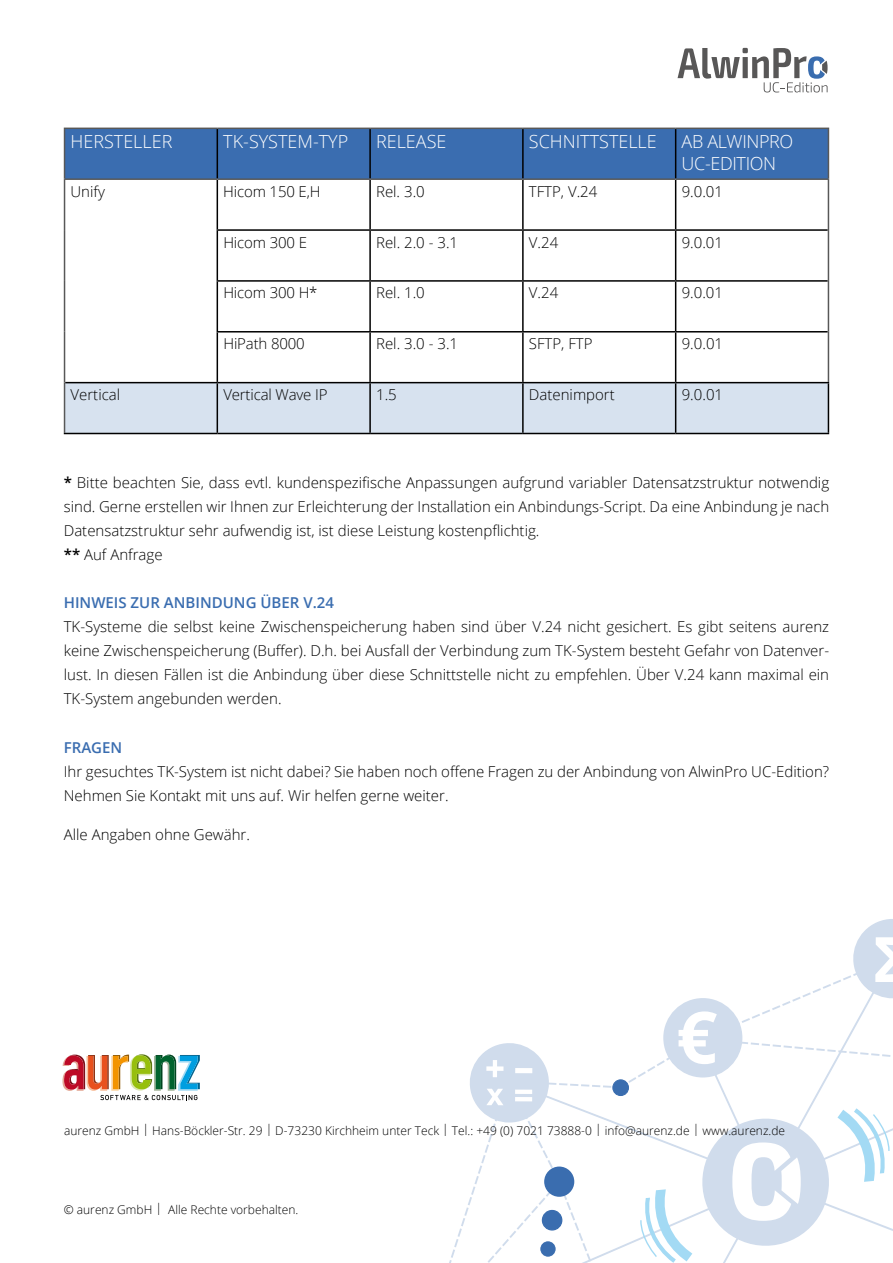
<style>
.page{position:relative;width:893px;height:1263px;background:#fff}
.page>*{position:absolute;margin:0;border:0;box-sizing:border-box;transform-origin:0 0}
.t1{font:300 18px "Open Sans";color:#fff}
.t2{font:300 18px/21.6px "Open Sans";letter-spacing:-.02em;color:#fff}
.t3{font:300 15px/24px "Open Sans";color:#000}
.t4{font:600 15px "Open Sans";color:#3a6db0}
.t5{font:300 12px "Open Sans";color:#000}
.s1{font-weight:600}
</style>
<div class="page">
<svg style="left:677px;top:48px;width:151px;height:44px"></svg>
<svg style="left:62px;top:1054px;width:138px;height:47px"></svg>
<div style="left:65px;top:129px;width:763px;height:49px;background:#3a6db0"></div>
<svg style="left:65px;top:180px;width:763px;height:202px"></svg>
<div style="left:65px;top:383px;width:763px;height:50px;background:#d7e2ef"></div>
<hr style="left:217px;top:129px;width:1px;height:49px;background:#000">
<hr style="left:369px;top:129px;width:2px;height:49px;background:#000">
<hr style="left:522px;top:129px;width:2px;height:49px;background:#000">
<hr style="left:675px;top:129px;width:1px;height:49px;background:#000">
<hr style="left:217px;top:180px;width:1px;height:49px;background:#000">
<hr style="left:369px;top:180px;width:2px;height:49px;background:#000">
<hr style="left:522px;top:180px;width:2px;height:49px;background:#000">
<hr style="left:675px;top:180px;width:1px;height:49px;background:#000">
<hr style="left:217px;top:229px;width:153px;height:2px;background:#000">
<hr style="left:217px;top:231px;width:1px;height:49px;background:#000">
<hr style="left:370px;top:229px;width:153px;height:2px;background:#000">
<hr style="left:369px;top:231px;width:2px;height:49px;background:#000">
<hr style="left:523px;top:229px;width:153px;height:2px;background:#000">
<hr style="left:522px;top:231px;width:2px;height:49px;background:#000">
<hr style="left:676px;top:229px;width:152px;height:2px;background:#000">
<hr style="left:675px;top:231px;width:1px;height:49px;background:#000">
<hr style="left:217px;top:280px;width:153px;height:2px;background:#000">
<hr style="left:370px;top:280px;width:153px;height:2px;background:#000">
<hr style="left:369px;top:282px;width:2px;height:49px;background:#000">
<hr style="left:523px;top:280px;width:153px;height:2px;background:#000">
<hr style="left:522px;top:282px;width:2px;height:49px;background:#000">
<hr style="left:676px;top:280px;width:152px;height:2px;background:#000">
<hr style="left:675px;top:282px;width:1px;height:49px;background:#000">
<hr style="left:217px;top:331px;width:153px;height:1px;background:#000">
<hr style="left:370px;top:331px;width:153px;height:1px;background:#000">
<hr style="left:369px;top:332px;width:2px;height:50px;background:#000">
<hr style="left:523px;top:331px;width:153px;height:1px;background:#000">
<hr style="left:522px;top:332px;width:2px;height:50px;background:#000">
<hr style="left:676px;top:331px;width:152px;height:1px;background:#000">
<hr style="left:675px;top:332px;width:1px;height:50px;background:#000">
<hr style="left:64px;top:178px;width:153px;height:2px;background:#585858">
<hr style="left:217px;top:178px;width:153px;height:2px;background:#585858">
<hr style="left:370px;top:178px;width:153px;height:2px;background:#585858">
<hr style="left:523px;top:178px;width:153px;height:2px;background:#585858">
<hr style="left:676px;top:178px;width:153px;height:2px;background:#585858">
<hr style="left:64px;top:128px;width:153px;height:1px;background:#585858">
<hr style="left:64px;top:129px;width:1px;height:49px;background:#585858">
<hr style="left:217px;top:128px;width:153px;height:1px;background:#585858">
<hr style="left:370px;top:128px;width:153px;height:1px;background:#585858">
<hr style="left:523px;top:128px;width:153px;height:1px;background:#585858">
<hr style="left:676px;top:128px;width:153px;height:1px;background:#585858">
<hr style="left:828px;top:129px;width:1px;height:49px;background:#585858">
<hr style="left:64px;top:180px;width:1px;height:50px;background:#585858">
<hr style="left:828px;top:180px;width:1px;height:50px;background:#585858">
<hr style="left:64px;top:230px;width:1px;height:51px;background:#585858">
<hr style="left:828px;top:230px;width:1px;height:51px;background:#585858">
<hr style="left:64px;top:281px;width:1px;height:51px;background:#585858">
<hr style="left:828px;top:281px;width:1px;height:51px;background:#585858">
<hr style="left:64px;top:332px;width:1px;height:51px;background:#585858">
<hr style="left:828px;top:332px;width:1px;height:50px;background:#585858">
<hr style="left:217px;top:282px;width:1px;height:49px;background:#000">
<hr style="left:217px;top:332px;width:1px;height:50px;background:#000">
<hr style="left:64px;top:383px;width:1px;height:50px;background:#585858">
<hr style="left:65px;top:382px;width:152px;height:1px;background:#000">
<hr style="left:217px;top:382px;width:153px;height:1px;background:#000">
<hr style="left:370px;top:382px;width:153px;height:1px;background:#000">
<hr style="left:523px;top:382px;width:153px;height:1px;background:#000">
<hr style="left:676px;top:382px;width:153px;height:1px;background:#000">
<hr style="left:217px;top:383px;width:1px;height:50px;background:#000">
<hr style="left:369px;top:383px;width:2px;height:50px;background:#000">
<hr style="left:522px;top:383px;width:2px;height:50px;background:#000">
<hr style="left:675px;top:383px;width:1px;height:50px;background:#000">
<hr style="left:828px;top:383px;width:1px;height:50px;background:#000">
<hr style="left:64px;top:433px;width:153px;height:1px;background:#000">
<hr style="left:217px;top:433px;width:153px;height:1px;background:#000">
<hr style="left:370px;top:433px;width:153px;height:1px;background:#000">
<hr style="left:523px;top:433px;width:153px;height:1px;background:#000">
<hr style="left:676px;top:433px;width:153px;height:1px;background:#000">
<svg style="left:449px;top:1083px;width:135px;height:180px"></svg>
<div style="left:664px;top:999px;width:77px;height:78px;background:#d0dcec;border-radius:50%"></div>
<svg style="left:463px;top:1043px;width:90px;height:86px"></svg>
<hr style="left:515px;top:1097px;width:17px;height:4px;background:#fff">
<div style="left:515px;top:1089px;width:17px;height:5px;background:#fff"></div>
<div style="left:545px;top:1167px;width:28px;height:29px;background:#3a6daf;border-radius:50%"></div>
<div style="left:544px;top:1166px;width:30px;height:31px;border:2px solid #3a6daf;border-radius:50%"></div>
<div style="left:542px;top:1210px;width:20px;height:20px;background:#3a6daf;border-radius:50%"></div>
<div style="left:542px;top:1210px;width:20px;height:20px;border:1px solid #3a6daf;border-radius:50%"></div>
<div style="left:541px;top:1242px;width:14px;height:14px;background:#3a6daf;border-radius:50%"></div>
<div style="left:540px;top:1241px;width:16px;height:15px;border:1px solid #3a6daf;border-radius:50%"></div>
<svg style="left:846px;top:919px;width:47px;height:86px"></svg>
<svg style="left:584px;top:1011px;width:309px;height:252px"></svg>
<p class="t1" style="left:71px;top:129px;width:103px">HERSTELLER</p>
<p class="t1" style="left:223px;top:129px;width:126px">TK-SYSTEM-TYP</p>
<p class="t1" style="left:376px;top:129px;width:72px">RELEASE</p>
<p class="t1" style="left:529px;top:129px;width:129px">SCHNITTSTELLE</p>
<p class="t2" style="left:682px;top:130px;width:113px">AB ALWINPRO<br>UC-EDITION</p>
<p class="t3" style="left:71px;top:179px;width:36px">Unify</p>
<p class="t3" style="left:223px;top:179px;width:99px">Hicom 150 E,H</p>
<p class="t3" style="left:376px;top:179px;width:50px">Rel. 3.0</p>
<p class="t3" style="left:529px;top:179px;width:70px">TFTP, V.24</p>
<p class="t3" style="left:682px;top:179px;width:43px">9.0.01</p>
<p class="t3" style="left:223px;top:230px;width:85px">Hicom 300 E</p>
<p class="t3" style="left:376px;top:230px;width:84px">Rel. 2.0 - 3.1</p>
<p class="t3" style="left:529px;top:230px;width:31px">V.24</p>
<p class="t3" style="left:682px;top:230px;width:43px">9.0.01</p>
<p class="t3" style="left:223px;top:281px;width:96px">Hicom 300 H*</p>
<p class="t3" style="left:376px;top:281px;width:50px">Rel. 1.0</p>
<p class="t3" style="left:529px;top:281px;width:31px">V.24</p>
<p class="t3" style="left:682px;top:281px;width:43px">9.0.01</p>
<p class="t3" style="left:223px;top:331px;width:83px">HiPath 8000</p>
<p class="t3" style="left:376px;top:331px;width:84px">Rel. 3.0 - 3.1</p>
<p class="t3" style="left:529px;top:331px;width:65px">SFTP, FTP</p>
<p class="t3" style="left:682px;top:331px;width:43px">9.0.01</p>
<p class="t3" style="left:71px;top:382px;width:51px">Vertical</p>
<p class="t3" style="left:223px;top:382px;width:106px">Vertical Wave IP</p>
<p class="t3" style="left:376px;top:382px;width:22px">1.5</p>
<p class="t3" style="left:529px;top:382px;width:87px">Datenimport</p>
<p class="t3" style="left:682px;top:382px;width:43px">9.0.01</p>
<p class="t3" style="left:64px;top:471px;width:767px"><span class="s1">*</span> Bitte beachten Sie, dass evtl. kundenspezifische Anpassungen aufgrund variabler Datensatzstruktur notwendig sind. Gerne erstellen wir Ihnen zur Erleichterung der Installation ein Anbindungs-Script. Da eine Anbindung je nach Datensatzstruktur sehr aufwendig ist, ist diese Leistung kostenpflichtig.<br><span class="s1">**</span> Auf Anfrage</p>
<p class="t4" style="left:64px;top:593px;width:272px">HINWEIS ZUR ANBINDUNG ÜBER V.24</p>
<p class="t3" style="left:64px;top:615px;width:767px;text-align:justify">TK-Systeme die selbst keine Zwischenspeicherung haben sind über V.24 nicht gesichert. Es gibt seitens aurenz keine Zwischenspeicherung (Buffer). D.h. bei Ausfall der Verbindung zum TK-System besteht Gefahr von Datenver&shy;lust. In diesen Fällen ist die Anbindung über diese Schnittstelle nicht zu empfehlen. Über V.24 kann maximal ein TK-System angebunden werden.</p>
<p class="t4" style="left:64px;top:737px;width:60px">FRAGEN</p>
<p class="t3" style="left:64px;top:759px;width:767px">Ihr gesuchtes TK-System ist nicht dabei? Sie haben noch offene Fragen zu der Anbindung von AlwinPro UC-Edition?<br>Nehmen Sie Kontakt mit uns auf. Wir helfen gerne weiter.</p>
<p class="t3" style="left:64px;top:822px;width:188px">Alle Angaben ohne Gewähr.</p>
<p class="t5" style="left:64px;top:1122px;width:723px">aurenz GmbH | Hans-Böckler-Str. 29 | D-73230 Kirchheim unter Teck | Tel.: +49 (0) 7021 73888-0 | info@aurenz.de | www.aurenz.de</p>
<p class="t5" style="left:64px;top:1201px;width:236px">© aurenz GmbH | Alle Rechte vorbehalten.</p>
</div>
